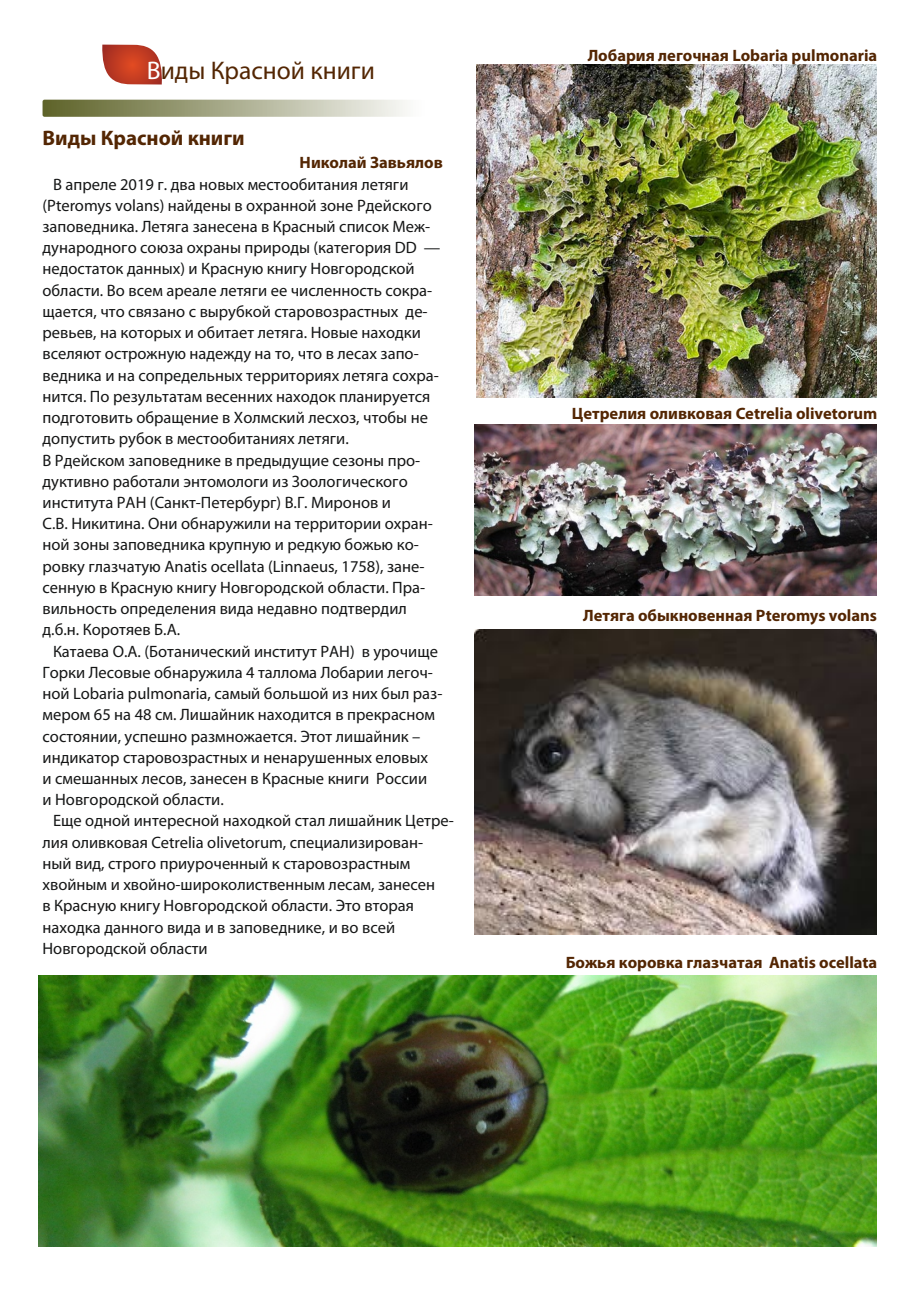
<style>
.page{position:relative;width:919px;height:1289px;background:#fff}
.page>*{position:absolute;margin:0;border:0;box-sizing:border-box;transform-origin:0 0}
.t1{font:25.5px "Myriad Pro";color:#532603}
.t2{font:700 21px "Myriad Pro";color:#532603}
.t3{font:16.5px/21.1px "Myriad Pro";color:#151616}
.t4{font:700 16.5px "Myriad Pro";color:#532603}
.s1{color:#fff}
</style>
<div class="page">
<svg style="left:102px;top:45px;width:60px;height:39px"></svg>
<div style="left:43px;top:100px;width:401px;height:17px;background:linear-gradient(to right,#5c6126,#fff);border-radius:2px"></div>
<img style="left:38px;top:975px;width:838px;height:271px">
<img style="left:476px;top:65px;width:400px;height:332px">
<img style="left:474px;top:629px;width:402px;height:305px">
<img style="left:474px;top:424px;width:402px;height:171px">
<h1 class="t1" style="left:147px;top:60px;width:229px"><span class="s1">В</span>иды Красной книги</h1>
<p class="t2" style="left:43px;top:129px;width:204px">Виды Красной книги</p>
<p class="t4" style="left:299px;top:156px;width:145px">Николай Завьялов</p>
<p class="t3" style="left:43px;top:175px;width:399px;text-indent:10px">В апреле 2019 г. два новых местообитания летяги (Pteromys volans) найдены в охранной зоне Рдейского заповедника. Летяга занесена в Красный список Меж&shy;дународного союза охраны природы (категория DD — недостаток данных) и Красную книгу Новгородской области. Во всем ареале летяги ее численность сокра&shy;щается, что связано с вырубкой старовозрастных де&shy;ревьев, на которых и обитает летяга. Новые находки вселяют острожную надежду на то, что в лесах запо&shy;ведника и на сопредельных территориях летяга сохра&shy;нится. По результатам весенних находок планируется подготовить обращение в Холмский лесхоз, чтобы не допустить рубок в местообитаниях летяги.<br>В Рдейском заповеднике в предыдущие сезоны про&shy;дуктивно работали энтомологи из Зоологического института РАН (Санкт-Петербург) В.Г. Миронов и<br>С.В. Никитина. Они обнаружили на территории охран&shy;ной зоны заповедника крупную и редкую божью ко&shy;ровку глазчатую Anatis ocellata (Linnaeus, 1758), зане&shy;сенную в Красную книгу Новгородской области. Пра&shy;вильность определения вида недавно подтвердил д.б.н. Коротяев Б.А.</p>
<p class="t3" style="left:43px;top:642px;width:401px;text-indent:10px">Катаева О.А. (Ботанический институт РАН) в урочище Горки Лесовые обнаружила 4 таллома Лобарии легоч&shy;ной Lobaria pulmonaria, самый большой из них был раз&shy;мером 65 на 48 см. Лишайник находится в прекрасном состоянии, успешно размножается. Этот лишайник – индикатор старовозрастных и ненарушенных еловых<br>и смешанных лесов, занесен в Красные книги России<br>и Новгородской области.</p>
<p class="t3" style="left:43px;top:811px;width:413px;text-indent:10px">Еще одной интересной находкой стал лишайник Цетре&shy;лия оливковая Cetrelia olivetorum, специализирован&shy;ный вид, строго приуроченный к старовозрастным хвойным и хвойно-широколиственным лесам, занесен<br>в Красную книгу Новгородской области. Это вторая находка данного вида и в заповеднике, и во всей Новгородской области</p>
<p class="t4" style="left:587px;top:49px;width:291px">Лобария легочная Lobaria pulmonaria</p>
<p class="t4" style="left:572px;top:406px;width:307px">Цетрелия оливковая Cetrelia olivetorum</p>
<p class="t4" style="left:583px;top:609px;width:295px">Летяга обыкновенная Pteromys volans</p>
<p class="t4" style="left:565px;top:955px;width:313px">Божья коровка глазчатая Anatis ocellata</p>
</div>
